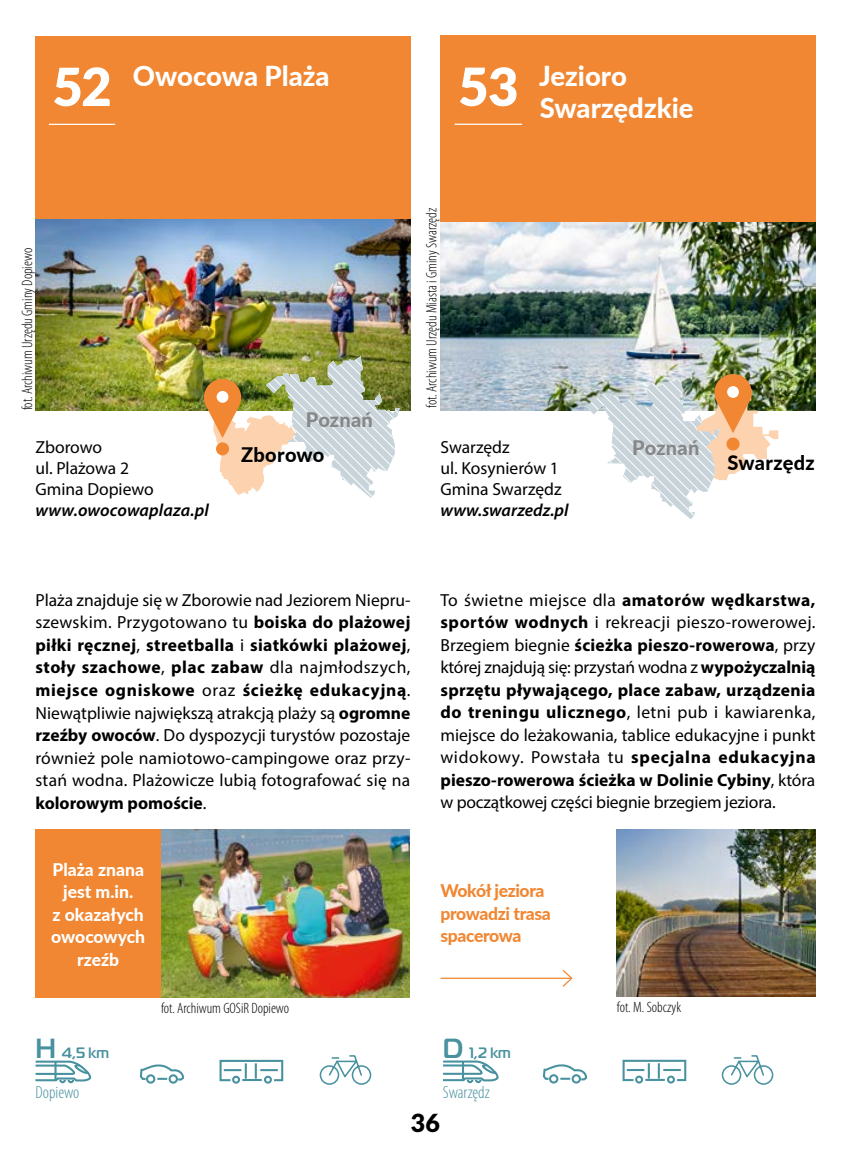
<style>
.page{position:relative;width:851px;height:1170px;background:#fff}
.page>*{position:absolute;margin:0;border:0;box-sizing:border-box;transform-origin:0 0}
.t1{font:900 52.5px "Lato";color:#fff}
.t2{font:800 27.5px/32.5px "Lato";color:#fff;text-align:center}
.t3{font:900 25px "Lato";color:#000}
.t4{font:800 20px "Lato";letter-spacing:.015em;color:#000}
.t5{font:800 20px "Lato";letter-spacing:.01em;color:#878787}
.t6{font:17.5px/22.5px "Myriad Pro";color:#000;text-align:justify}
.t7{font:800 17.5px/22.5px "Lato";color:#fff;text-align:center}
.t8{font:italic 600 17.5px "Myriad Pro";letter-spacing:.005em;color:#000}
.t9{font:800 17.5px/22.5px "Lato";letter-spacing:-.02em;color:#f18732}
.t10{font:300 condensed 17.5px "Myriad Pro";color:#48919f}
.t11{font:300 condensed 15px "Myriad Pro";color:#000}
.t12{font:700 15px "Magistral TT";color:#48919f}
.s1{font-weight:700}
.s2{font-size:27.5px}
</style>
<div class="page">
<img style="left:161px;top:829px;width:248px;height:168px">
<div style="left:35px;top:829px;width:126px;height:168px;background:#f18732"></div>
<div style="left:35px;top:36px;width:375px;height:374px;background:#f18732"></div>
<hr style="left:49px;top:124px;width:66px;height:1px;background:#fff">
<img style="left:35px;top:219px;width:375px;height:191px">
<svg style="left:204px;top:356px;width:196px;height:142px"></svg>
<div style="left:216px;top:442px;width:13px;height:13px;background:#f18732;border-radius:50%"></div>
<div style="left:216px;top:391px;width:12px;height:12px;background:#fff;border-radius:50%"></div>
<svg style="left:35px;top:1060px;width:57px;height:24px"></svg>
<hr style="left:54px;top:1061px;width:3px;height:19px;background:#48919f">
<svg style="left:139px;top:1064px;width:46px;height:17px"></svg>
<div style="left:146px;top:1074px;width:9px;height:9px;border:2px solid #48919f;border-radius:50%"></div>
<div style="left:168px;top:1074px;width:10px;height:9px;border:2px solid #48919f;border-radius:50%"></div>
<div style="left:232px;top:1075px;width:8px;height:8px;border:2px solid #48919f;border-radius:50%"></div>
<div style="left:264px;top:1075px;width:8px;height:8px;border:2px solid #48919f;border-radius:50%"></div>
<svg style="left:219px;top:1059px;width:65px;height:23px"></svg>
<svg style="left:319px;top:1055px;width:53px;height:30px"></svg>
<div style="left:440px;top:35px;width:375px;height:375px;background:#f18732"></div>
<hr style="left:454px;top:124px;width:68px;height:1px;background:#fff">
<img style="left:440px;top:223px;width:375px;height:187px">
<img style="left:617px;top:829px;width:198px;height:166px">
<svg style="left:585px;top:374px;width:193px;height:145px"></svg>
<hr style="left:440px;top:977px;width:131px;height:1px;background:#f18732">
<svg style="left:561px;top:970px;width:12px;height:17px"></svg>
<svg style="left:442px;top:1060px;width:57px;height:24px"></svg>
<svg style="left:542px;top:1064px;width:46px;height:17px"></svg>
<div style="left:549px;top:1074px;width:9px;height:9px;border:2px solid #48919f;border-radius:50%"></div>
<div style="left:571px;top:1074px;width:10px;height:9px;border:2px solid #48919f;border-radius:50%"></div>
<div style="left:635px;top:1075px;width:8px;height:8px;border:2px solid #48919f;border-radius:50%"></div>
<div style="left:667px;top:1075px;width:7px;height:8px;border:2px solid #48919f;border-radius:50%"></div>
<svg style="left:622px;top:1059px;width:65px;height:23px"></svg>
<svg style="left:721px;top:1055px;width:53px;height:30px"></svg>
<h1 class="t1" style="left:52px;top:47px;width:61px">52</h1>
<h2 class="t2" style="left:133px;top:59px;width:198px">Owocowa Plaża</h2>
<h2 class="t2" style="left:458px;top:58px;width:237px">Jezioro<br><sup>53</sup> Swarzędzkie</h2>
<p class="t11" style="left:18px;top:410px;width:164px;rotate:-90deg">fot. Archiwum Urzędu Gminy Dopiewo</p>
<p class="t6" style="left:35px;top:436px;width:120px;line-height:21px;text-align:left">Zborowo<br>ul. Plażowa 2<br>Gmina Dopiewo</p>
<p class="t8" style="left:35px;top:499px;width:175px">www.owocowaplaza.pl</p>
<p class="t5" style="left:305px;top:405px;width:69px">Poznań</p>
<p class="t4" style="left:241px;top:439px;width:85px">Zborowo</p>
<p class="t11" style="left:422px;top:408px;width:201px;rotate:-90deg">fot. Archiwum Urzędu Miasta i Gminy Swarzędz</p>
<p class="t6" style="left:440px;top:436px;width:122px;line-height:21px;text-align:left">Swarzędz<br>ul. Kosynierów 1<br>Gmina Swarzędz</p>
<p class="t8" style="left:440px;top:499px;width:129px">www.swarzedz.pl</p>
<p class="t5" style="left:632px;top:433px;width:69px">Poznań</p>
<p class="t4" style="left:727px;top:448px;width:89px">Swarzędz</p>
<p class="t6" style="left:35px;top:588px;width:376px">Plaża znajduje się w Zborowie nad Jeziorem Niepru&shy;szewskim. Przygotowano tu <span class="s1">boiska do plażowej piłki ręcznej</span>, <span class="s1">streetballa</span> i <span class="s1">siatkówki plażowej</span>, <span class="s1">stoły szachowe</span>, <span class="s1">plac zabaw</span> dla najmłodszych, <span class="s1">miejsce ogniskowe</span> oraz <span class="s1">ścieżkę edukacyjną</span>.<br>Niewątpliwie największą atrakcją plaży są <span class="s1">ogromne rzeźby owoców</span>. Do dyspozycji turystów pozostaje również pole namiotowo-campingowe oraz przy&shy;stań wodna. Plażowicze lubią fotografować się na <span class="s1">kolorowym pomoście</span>.</p>
<p class="t7" style="left:51px;top:857px;width:95px">Plaża znana jest m.in.<br>z okazałych owocowych rzeźb</p>
<p class="t12" style="left:35px;top:1042px;width:75px"><span class="s2">H</span> 4,5 km</p>
<p class="t10" style="left:35px;top:1081px;width:46px">Dopiewo</p>
<p class="t11" style="left:161px;top:999px;width:129px">fot. Archiwum GOSiR Dopiewo</p>
<p class="t6" style="left:440px;top:588px;width:376px">To świetne miejsce dla <span class="s1">amatorów wędkarstwa, sportów wodnych</span> i rekreacji pieszo-rowerowej.<br>Brzegiem biegnie <span class="s1">ścieżka pieszo-rowerowa</span>, przy której znajdują się: przystań wodna z <span class="s1">wypożyczalnią sprzętu pływającego, place zabaw, urządzenia do treningu ulicznego</span>, letni pub i kawiarenka, miejsce do leżakowania, tablice edukacyjne i punkt widokowy. Powstała tu <span class="s1">specjalna edukacyjna pieszo-rowerowa ścieżka w Dolinie Cybiny</span>, która w początkowej części biegnie brzegiem jeziora.</p>
<p class="t9" style="left:440px;top:879px;width:112px">Wokół jeziora prowadzi trasa spacerowa</p>
<p class="t12" style="left:443px;top:1042px;width:69px"><span class="s2">D</span> 1,2 km</p>
<p class="t10" style="left:443px;top:1081px;width:48px">Swarzędz</p>
<p class="t11" style="left:617px;top:998px;width:66px">fot. M. Sobczyk</p>
<h3 class="t3" style="left:411px;top:1103px;width:31px">36</h3>
</div>
